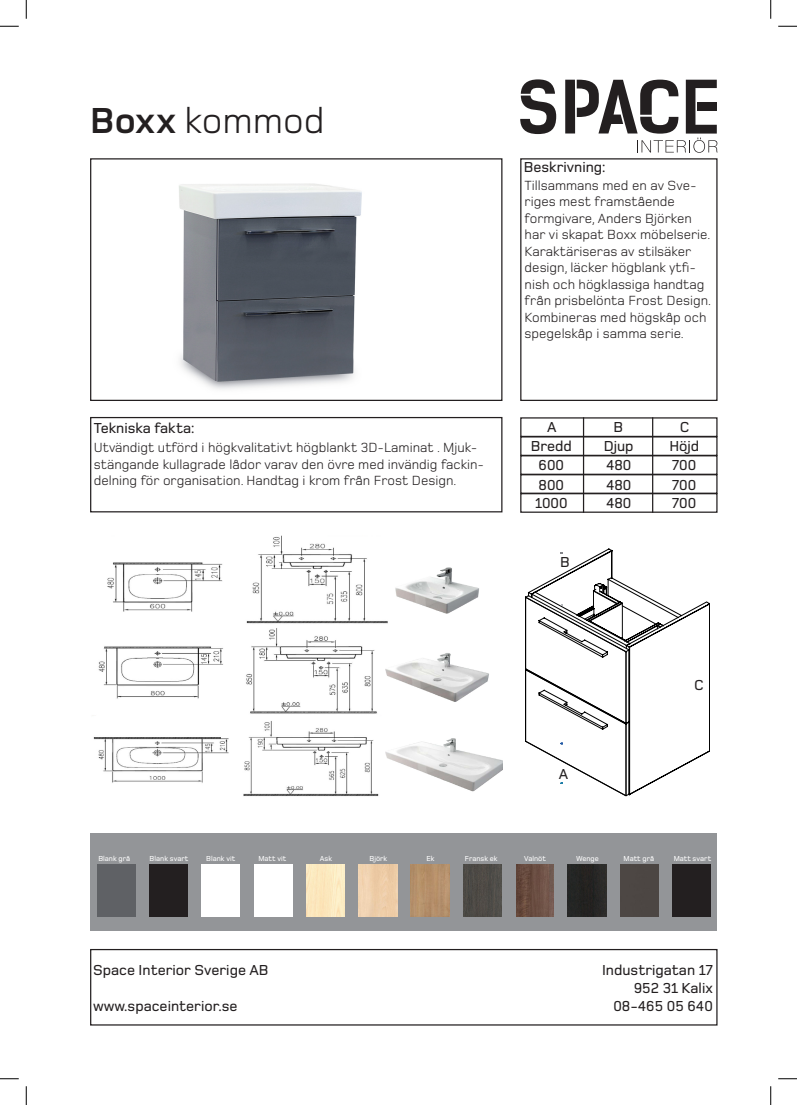
<style>
.page{position:relative;width:797px;height:1105px;background:#fff}
.page>*{position:absolute;margin:0;border:0;box-sizing:border-box;transform-origin:0 0}
.t1{font:37.5px "Foundry Monoline";color:#231f20}
.t2{font:500 15px/18px "Foundry Monoline";color:#231f20;text-align:right}
.t3{font:13.75px/16.5px "Foundry Monoline";color:#231f20}
.t4{font:500 7.5px "Foundry Monoline";color:#fff}
.s1{font-weight:700}
</style>
<div class="page">
<hr style="left:709px;top:604px;width:1px;height:147px;background:#000">
<svg style="left:543px;top:549px;width:81px;height:35px"></svg>
<svg style="left:525px;top:584px;width:184px;height:212px"></svg>
<svg style="left:520px;top:79px;width:36px;height:55px"></svg>
<svg style="left:565px;top:80px;width:152px;height:73px"></svg>
<div style="left:697px;top:102px;width:19px;height:9px;background:#231f20"></div>
<div style="left:90px;top:158px;width:412px;height:243px;border:1px solid #231f20"></div>
<div style="left:520px;top:158px;width:197px;height:243px;border:1px solid #231f20"></div>
<div style="left:520px;top:436px;width:197px;height:20px;border:1px solid #231f20"></div>
<div style="left:520px;top:455px;width:197px;height:20px;border:1px solid #231f20"></div>
<div style="left:520px;top:474px;width:197px;height:20px;border:1px solid #231f20"></div>
<div style="left:520px;top:493px;width:197px;height:20px;border:1px solid #231f20"></div>
<hr style="left:583px;top:417px;width:1px;height:96px;background:#231f20">
<hr style="left:652px;top:417px;width:1px;height:96px;background:#231f20">
<div style="left:90px;top:417px;width:412px;height:95px;border:1px solid #231f20"></div>
<svg style="left:91px;top:833px;width:626px;height:98px;background:#87898b"></svg>
<div style="left:90px;top:949px;width:627px;height:76px;border:1px solid #231f20"></div>
<img style="left:306px;top:864px;width:39px;height:53px">
<img style="left:358px;top:864px;width:39px;height:52px">
<img style="left:411px;top:864px;width:38px;height:53px">
<div style="left:463px;top:864px;width:38px;height:52px;background:#4e4b46"></div>
<img style="left:516px;top:864px;width:38px;height:53px">
<div style="left:149px;top:864px;width:39px;height:53px;background:#231f20"></div>
<div style="left:202px;top:864px;width:38px;height:53px;background:#fff"></div>
<div style="left:254px;top:864px;width:38px;height:53px;background:#fff"></div>
<div style="left:672px;top:864px;width:38px;height:53px;background:#231f20"></div>
<img style="left:179px;top:183px;width:183px;height:207px">
<img style="left:93px;top:535px;width:409px;height:261px">
<svg style="left:0;top:25px;width:19px;height:2px"></svg>
<svg style="left:778px;top:25px;width:19px;height:2px"></svg>
<svg style="left:0;top:1078px;width:19px;height:1px"></svg>
<svg style="left:778px;top:1078px;width:19px;height:1px"></svg>
<svg style="left:25px;top:0;width:2px;height:19px"></svg>
<svg style="left:25px;top:1086px;width:2px;height:19px"></svg>
<svg style="left:770px;top:0;width:1px;height:19px"></svg>
<svg style="left:770px;top:1086px;width:1px;height:19px"></svg>
<h1 class="t1" style="left:90px;top:101px;width:236px"><span class="s1">Boxx</span> kommod</h1>
<p class="t2" style="left:94px;top:419px;width:102px">Tekniska fakta:</p>
<p class="t3" style="left:94px;top:439px;width:392px">Utvändigt utförd i högkvalitativt högblankt 3D-Laminat . Mjuk&shy;stängande kullagrade lådor varav den övre med invändig fackin&shy;delning för organisation. Handtag i krom från Frost Design.</p>
<p class="t2" style="left:523px;top:158px;width:83px">Beskrivning:</p>
<p class="t3" style="left:524px;top:177px;width:188px">Tillsammans med en av Sve&shy;riges mest framstående formgivare, Anders Björken har vi skapat Boxx möbelserie.<br>Karaktäriseras av stilsäker design, läcker högblank ytfi&shy;nish och högklassiga handtag från prisbelönta Frost Design.<br>Kombineras med högskåp och spegelskåp i samma serie.</p>
<p class="t2" style="left:547px;top:418px;width:11px">A</p>
<p class="t2" style="left:613px;top:418px;width:11px">B</p>
<p class="t2" style="left:680px;top:418px;width:11px">C</p>
<p class="t2" style="left:530px;top:437px;width:43px">Bredd</p>
<p class="t2" style="left:603px;top:437px;width:31px">Djup</p>
<p class="t2" style="left:669px;top:437px;width:31px">Höjd</p>
<p class="t2" style="left:538px;top:456px;width:27px">600</p>
<p class="t2" style="left:606px;top:456px;width:27px">480</p>
<p class="t2" style="left:672px;top:456px;width:26px">700</p>
<p class="t2" style="left:538px;top:476px;width:27px">800</p>
<p class="t2" style="left:606px;top:476px;width:27px">480</p>
<p class="t2" style="left:672px;top:476px;width:26px">700</p>
<p class="t2" style="left:535px;top:494px;width:34px">1000</p>
<p class="t2" style="left:606px;top:494px;width:27px">480</p>
<p class="t2" style="left:672px;top:494px;width:26px">700</p>
<p class="t2" style="left:560px;top:553px;width:11px">B</p>
<p class="t2" style="left:558px;top:765px;width:11px">A</p>
<p class="t2" style="left:694px;top:676px;width:11px">C</p>
<p class="t4" style="left:98px;top:855px;width:33px">Blank grå</p>
<p class="t4" style="left:150px;top:855px;width:40px">Blank svart</p>
<p class="t4" style="left:206px;top:855px;width:31px">Blank vit</p>
<p class="t4" style="left:258px;top:855px;width:29px">Matt vit</p>
<p class="t4" style="left:320px;top:855px;width:14px">Ask</p>
<p class="t4" style="left:369px;top:855px;width:19px">Björk</p>
<p class="t4" style="left:426px;top:855px;width:10px">Ek</p>
<p class="t4" style="left:465px;top:855px;width:34px">Fransk ek</p>
<p class="t4" style="left:524px;top:855px;width:23px">Valnöt</p>
<p class="t4" style="left:576px;top:855px;width:24px">Wenge</p>
<p class="t4" style="left:623px;top:855px;width:32px">Matt grå</p>
<p class="t4" style="left:673px;top:855px;width:39px">Matt svart</p>
<p class="t2" style="left:93px;top:961px;width:177px">Space Interior Sverige AB</p>
<p class="t2" style="left:93px;top:997px;width:146px">www.spaceinterior.se</p>
<p class="t2" style="left:602px;top:961px;width:112px">Industrigatan 17<br>952 31 Kalix<br>08-465 05 640</p>
</div>
